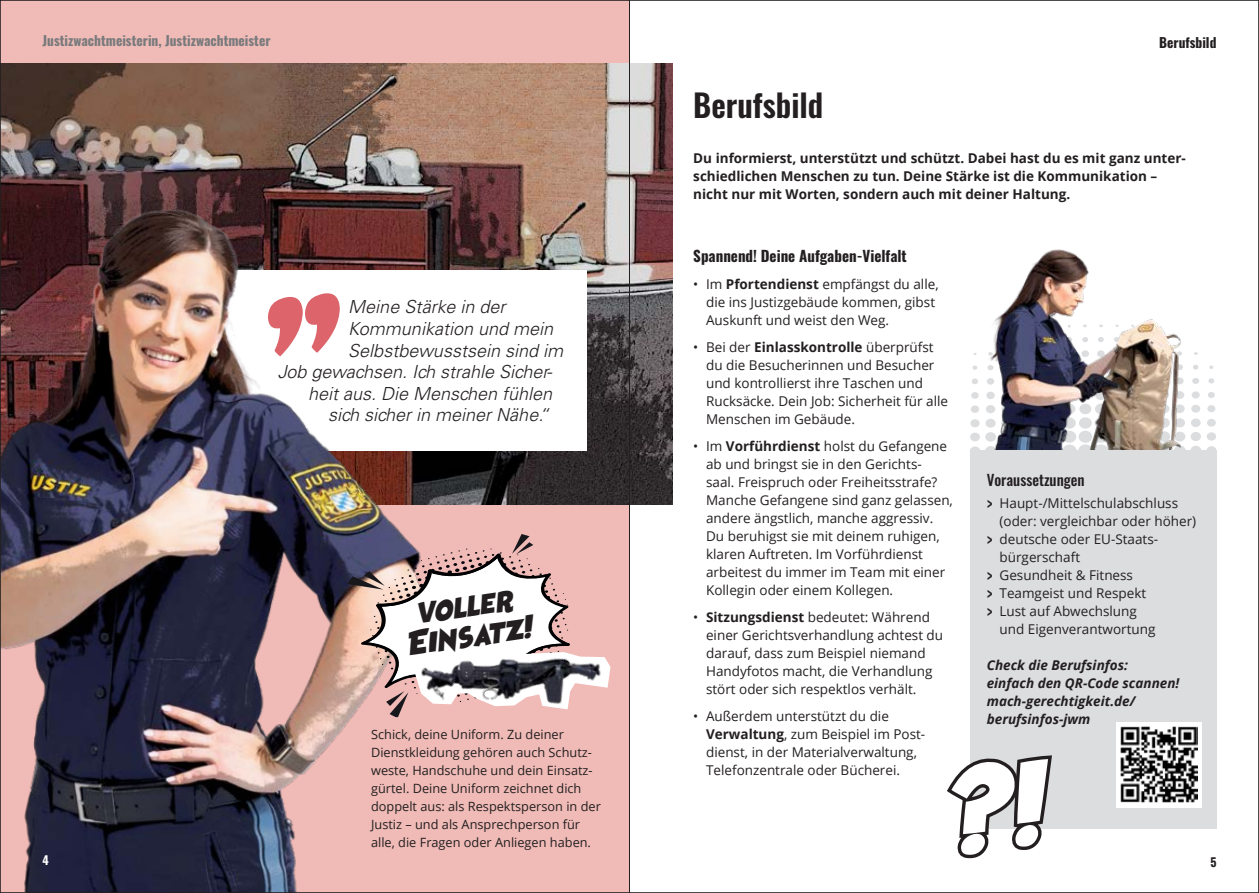
<style>
.page{position:relative;width:1259px;height:893px;background:#fff}
.page>*{position:absolute;margin:0;border:0;box-sizing:border-box;transform-origin:0 0}
.t1{font:600 31.5px "Oswald";color:#231f20}
.t2{font:18.9px/30.3px "Heroes Legend";color:#231f20;text-align:center}
.t3{font:italic 300 18px "Univers LT Std";color:#231f20}
.t4{font:700 15px "Oswald";color:#231f20}
.t5{font:500 15px "Oswald";color:#231f20}
.t6{font:13.5px/18px "Open Sans";color:#231f20}
.t7{font:700 13.5px/18px "Open Sans";color:#231f20}
.t8{font:italic 700 13.5px/18px "Open Sans";color:#231f20}
.t9{font:700 13.5px "Oswald";color:#787a7c}
.t10{font:700 13.5px "Oswald";color:#231f20}
.t11{font:12.75px/18px "Open Sans";color:#231f20}
.t12{font:700 12px "Oswald";color:#fff}
.t13{font:700 12px "Oswald";color:#231f20}
.s1{font-weight:700}
.s2{font-family:"Oswald";font-weight:500;font-size:15px}
</style>
<div class="page">
<div style="left:0;top:0;width:629px;height:893px;background:#f0bbb7"></div>
<img style="left:2px;top:64px;width:670px;height:441px">
<div style="left:213px;top:271px;width:374px;height:180px;background:#fff"></div>
<img style="left:2px;top:142px;width:456px;height:749px">
<svg style="left:970px;top:365px;width:246px;height:86px"></svg>
<img style="left:974px;top:249px;width:231px;height:202px">
<div style="left:969px;top:451px;width:247px;height:378px;background:#dcdddf"></div>
<div style="left:1116px;top:722px;width:85px;height:85px;background:#fff"></div>
<img style="left:1120px;top:726px;width:77px;height:77px">
<svg style="left:346px;top:533px;width:194px;height:188px"></svg>
<img style="left:411px;top:569px;width:200px;height:202px">
<hr style="left:629px;top:0;width:1px;height:893px;background:#231f20">
<svg style="left:969px;top:752px;width:1px;height:77px"></svg>
<p class="t9" style="left:43px;top:28px;width:229px">Justizwachtmeisterin, Justizwachtmeister</p>
<p class="t10" style="left:1159px;top:30px;width:59px">Berufsbild</p>
<h3 class="t3" style="left:348px;top:296px;width:159px">Meine Stärke in der</h3>
<h3 class="t3" style="left:348px;top:318px;width:206px">Kommunikation und mein</h3>
<h3 class="t3" style="left:348px;top:339px;width:216px">Selbstbewusstsein sind im</h3>
<h3 class="t3" style="left:278px;top:361px;width:275px">Job gewachsen. Ich strahle Sicher-</h3>
<h3 class="t3" style="left:308px;top:383px;width:246px">heit aus. Die Menschen fühlen</h3>
<h3 class="t3" style="left:328px;top:404px;width:223px">sich sicher in meiner Nähe.“</h3>
<h2 class="t2" style="left:400px;top:603px;width:128px;rotate:-8deg">voller<br>Einsatz!</h2>
<p class="t11" style="left:371px;top:725px;width:231px">Schick, deine Uniform. Zu deiner Dienstkleidung gehören auch Schutz&shy;weste, Handschuhe und dein Einsatz&shy;gürtel. Deine Uniform zeichnet dich doppelt aus: als Respektsperson in der Justiz – und als Ansprechperson für alle, die Fragen oder Anliegen haben.</p>
<h1 class="t1" style="left:693px;top:77px;width:131px">Berufsbild</h1>
<p class="t7" style="left:693px;top:149px;width:494px">Du informierst, unterstützt und schützt. Dabei hast du es mit ganz unter&shy;schiedlichen Menschen zu tun. Deine Stärke ist die Kommunikation – nicht nur mit Worten, sondern auch mit deiner Haltung.</p>
<p class="t4" style="left:693px;top:242px;width:215px">Spannend! Deine Aufgaben-Vielfalt</p>
<p class="t6" style="left:706px;top:275px;width:234px;text-indent:-13px">• Im <span class="s1">Pfortendienst</span> empfängst du alle, die ins Justizgebäude kommen, gibst<br>Auskunft und weist den Weg.</p>
<p class="t6" style="left:706px;top:338px;width:244px;text-indent:-13px">• Bei der <span class="s1">Einlasskontrolle</span> überprüfst du die Besucherinnen und Besucher und kontrollierst ihre Taschen und Rucksäcke. Dein Job: Sicherheit für alle Menschen im Gebäude.</p>
<p class="t6" style="left:706px;top:437px;width:248px;text-indent:-13px">• Im <span class="s1">Vorführdienst</span> holst du Gefangene ab und bringst sie in den Gerichts&shy;saal. Freispruch oder Freiheitsstrafe?<br>Manche Gefangene sind ganz gelassen, andere ängstlich, manche aggressiv.<br>Du beruhigst sie mit deinem ruhigen, klaren Auftreten. Im Vorführdienst arbeitest du immer im Team mit einer Kollegin oder einem Kollegen.</p>
<p class="t6" style="left:706px;top:607px;width:239px;text-indent:-13px">• <span class="s1">Sitzungsdienst</span> bedeutet: Während einer Gerichtsverhandlung achtest du darauf, dass zum Beispiel niemand Handyfotos macht, die Verhandlung stört oder sich respektlos verhält.</p>
<p class="t6" style="left:706px;top:706px;width:221px;text-indent:-13px">• Außerdem unterstützt du die <span class="s1">Verwaltung</span>, zum Beispiel im Post&shy;dienst, in der Materialverwaltung, Telefonzentrale oder Bücherei.</p>
<p class="t5" style="left:986px;top:466px;width:99px">Voraussetzungen</p>
<p class="t6" style="left:986px;top:494px;width:193px"><span class="s2">&gt;</span> Haupt-/Mittelschulabschluss</p>
<p class="t6" style="left:999px;top:512px;width:198px">(oder: vergleichbar oder höher)</p>
<p class="t6" style="left:986px;top:530px;width:173px"><span class="s2">&gt;</span> deutsche oder EU-Staats-</p>
<p class="t6" style="left:999px;top:548px;width:82px">bürgerschaft</p>
<p class="t6" style="left:986px;top:566px;width:148px"><span class="s2">&gt;</span> Gesundheit &amp; Fitness</p>
<p class="t6" style="left:986px;top:584px;width:161px"><span class="s2">&gt;</span> Teamgeist und Respekt</p>
<p class="t6" style="left:986px;top:602px;width:152px"><span class="s2">&gt;</span> Lust auf Abwechslung</p>
<p class="t6" style="left:999px;top:620px;width:157px">und Eigenverantwortung</p>
<p class="t8" style="left:986px;top:656px;width:194px">Check die Berufsinfos:<br>einfach den QR-Code scannen! mach-gerechtigkeit.de/ berufsinfos-jwm</p>
<p class="t12" style="left:43px;top:849px;width:8px">4</p>
<p class="t13" style="left:1210px;top:851px;width:8px">5</p>
</div>
